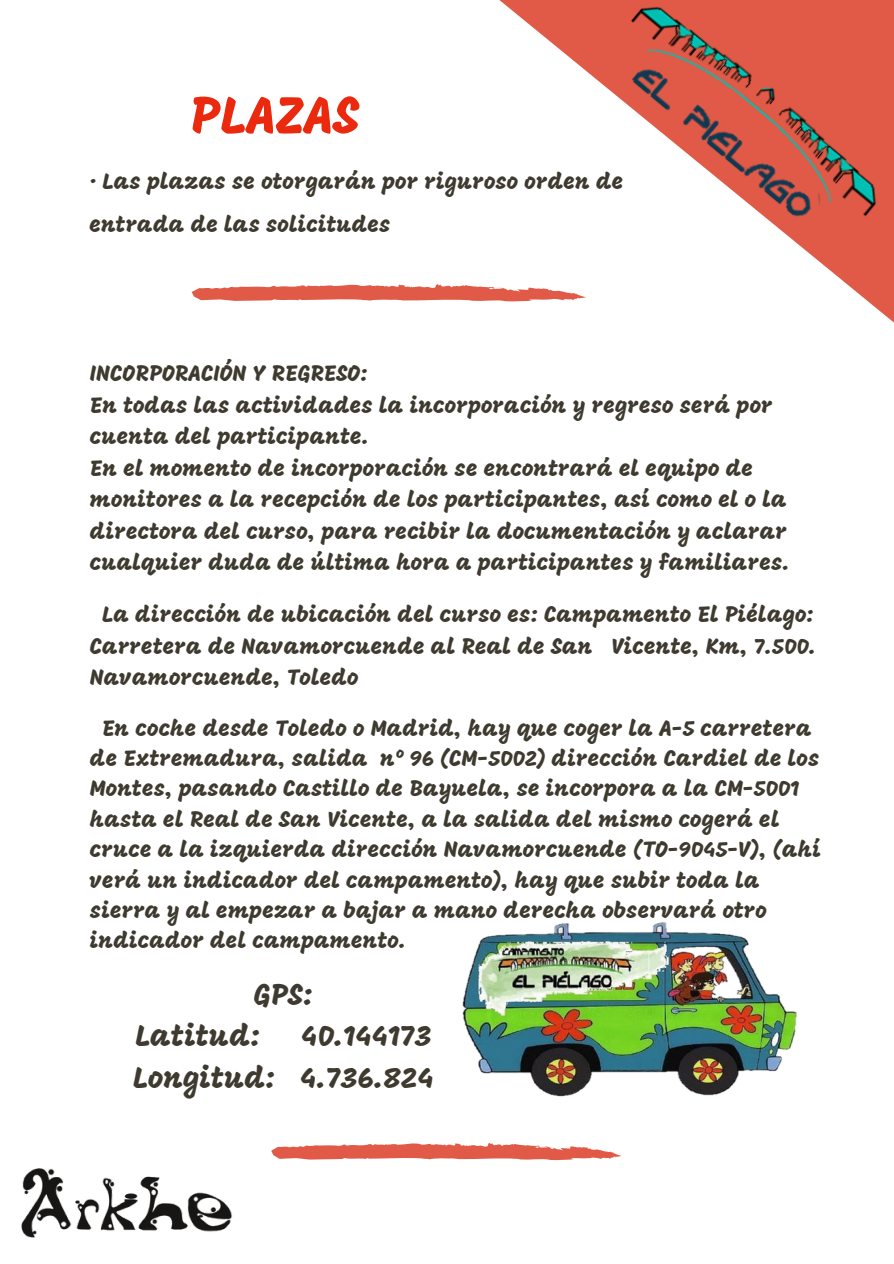
<style>
.page{position:relative;width:894px;height:1264px;background:#fff}
.page>*{position:absolute;margin:0;border:0;box-sizing:border-box;transform-origin:0 0}
.t1{font:52.5px "Mogra";color:#eb290e}
.t2{font:30px/41.7px "Mogra";color:#3e3a2f}
.t3{font:22.5px/30.3px "Mogra";color:#3e3a2f}
</style>
<div class="page">
<svg style="left:191px;top:284px;width:198px;height:17px"></svg>
<img style="left:462px;top:922px;width:335px;height:175px">
<svg style="left:389px;top:0;width:504px;height:322px"></svg>
<img style="left:21px;top:1168px;width:211px;height:70px">
<svg style="left:271px;top:1143px;width:350px;height:17px"></svg>
<p class="t1" style="left:190px;top:94px;width:171px">PLAZAS</p>
<h2 class="t3" style="left:89px;top:161px;width:535px;line-height:43.8px">· Las plazas se otorgarán por riguroso orden de entrada de las solicitudes</h2>
<p class="t3" style="left:90px;top:360px;width:279px">INCORPORACIÓN Y REGRESO:</p>
<p class="t3" style="left:90px;top:391px;width:684px;line-height:31.5px">En todas las actividades la incorporación y regreso será por cuenta del participante.</p>
<h1 class="t3" style="left:90px;top:454px;width:701px;line-height:31.5px">En el momento de incorporación se encontrará el equipo de monitores a la recepción de los participantes, así como el o la directora del curso, para recibir la documentación y aclarar cualquier duda de última hora a participantes y familiares.</h1>
<p class="t3" style="left:90px;top:600px;width:727px;line-height:31.5px;text-align:justify;text-indent:12px">La dirección de ubicación del curso es: Campamento El Piélago:<br>Carretera de Navamorcuende al Real de San Vicente, Km, 7.500.<br>Navamorcuende, Toledo</p>
<p class="t3" style="left:90px;top:715px;width:732px;text-indent:12px">En coche desde Toledo o Madrid, hay que coger la A-5 carretera de Extremadura, salida nº 96 (CM-5002) dirección Cardiel de los Montes, pasando Castillo de Bayuela, se incorpora a la CM-5001 hasta el Real de San Vicente, a la salida del mismo cogerá el cruce a la izquierda dirección Navamorcuende (TO-9045-V), (ahí verá un indicador del campamento), hay que subir toda la sierra y al empezar a bajar a mano derecha observará otro indicador del campamento.</p>
<p class="t2" style="left:135px;top:976px;width:179px;text-indent:118px">GPS:<br>Latitud:</p>
<p class="t2" style="left:133px;top:1017px;width:302px;text-align:right">40.144173<br>Longitud: 4.736.824</p>
</div>
